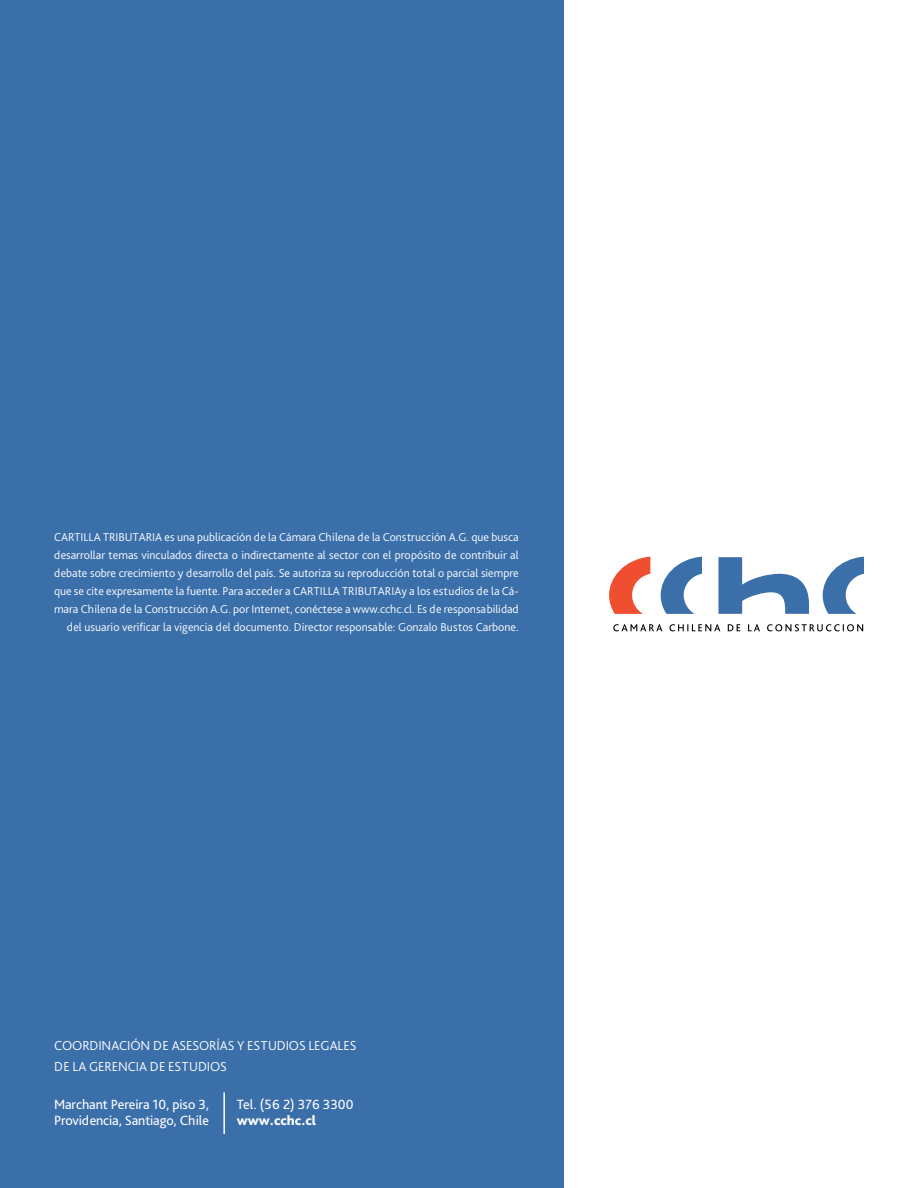
<style>
.page{position:relative;width:918px;height:1188px;background:#fff}
.page>*{position:absolute;margin:0;border:0;box-sizing:border-box;transform-origin:0 0}
.t1{font:13.95px/16.4px "Bliss Pro";letter-spacing:-.01em;color:#fff}
.t2{font:800 13.95px "Bliss Pro";color:#fff}
.t3{font:300 13.65px "Bliss Pro";letter-spacing:.02em;color:#fff}
.t4{font:300 12px/18px "Bliss Pro";color:#fff;text-align:justify}
</style>
<div class="page">
<div style="left:0;top:0;width:564px;height:1188px;background:#3b6faa"></div>
<svg style="left:719px;top:557px;width:90px;height:57px"></svg>
<svg style="left:823px;top:557px;width:41px;height:57px"></svg>
<svg style="left:661px;top:557px;width:41px;height:57px"></svg>
<svg style="left:609px;top:557px;width:41px;height:57px"></svg>
<svg style="left:613px;top:624px;width:250px;height:7px"></svg>
<hr style="left:223px;top:1092px;width:2px;height:42px;background:#fff">
<p class="t4" style="left:54px;top:528px;width:466px;text-indent:111px">es una publicación de la Cámara Chilena de la Construcción A.G. que busca desarrollar temas vinculados directa o indirectamente al sector con el propósito de contribuir al debate sobre crecimiento y desarrollo del país. Se autoriza su reproducción total o parcial siempre que se cite expresamente la fuente. Para acceder a CARTILLA</p>
<p class="t4" style="left:54px;top:528px;width:7px">CARTILLA</p>
<p class="t4" style="left:103px;top:528px;width:7px">TRIBUTARIA</p>
<p class="t4" style="left:54px;top:582px;width:466px;text-align:right">y a los estudios de la Cá-<br>mara Chilena de la Construcción A.G. por I nternet, conéctese a www.cchc.cl. Es de responsabilidad del usuario verificar la vigencia del documento. Director responsable: Gonzalo Bustos Carbone.</p>
<p class="t4" style="left:342px;top:582px;width:7px">TRIBUTARIA</p>
<p class="t3" style="left:54px;top:1037px;width:9px">COORDINACIÓN</p>
<p class="t3" style="left:153px;top:1037px;width:54px">DE ASESORÍA</p>
<p class="t3" style="left:228px;top:1037px;width:42px">S YESTUDIO</p>
<p class="t3" style="left:299px;top:1037px;width:17px">S LEGALE</p>
<p class="t3" style="left:350px;top:1037px;width:8px">S</p>
<p class="t3" style="left:54px;top:1058px;width:44px">DELAGERENCIA</p>
<p class="t3" style="left:150px;top:1058px;width:41px">DE ESTUDIO</p>
<p class="t3" style="left:220px;top:1058px;width:8px">S</p>
<p class="t1" style="left:54px;top:1096px;width:157px">Marchant Pereira 10, piso 3,<br>Providencia, Santiago, Chile</p>
<p class="t1" style="left:237px;top:1096px;width:118px">Tel. (56 2) 376 3300</p>
<p class="t2" style="left:237px;top:1112px;width:81px">www.cchc.cl</p>
</div>
